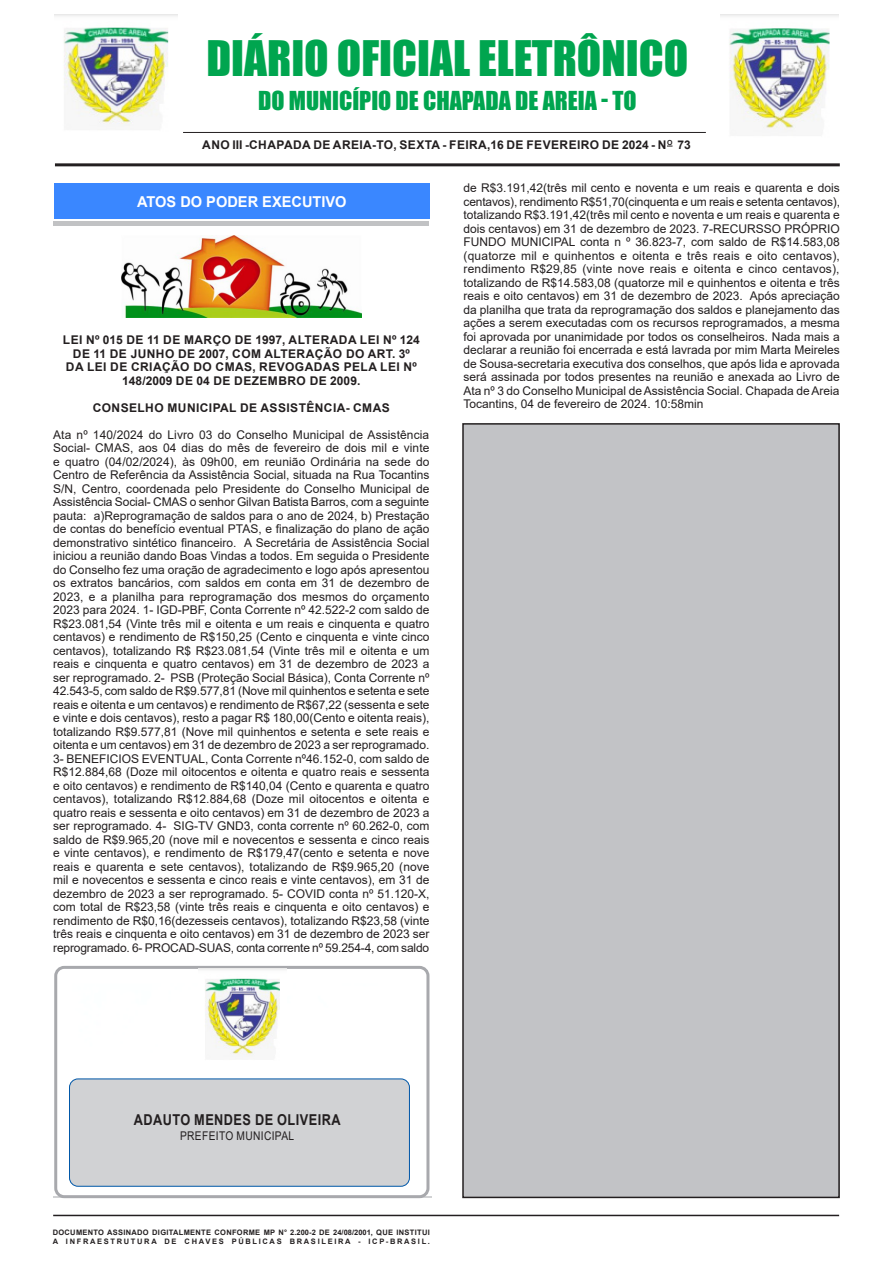
<style>
.page{position:relative;width:893px;height:1263px;background:#fff}
.page>*{position:absolute;margin:0;border:0;box-sizing:border-box;transform-origin:0 0}
.t1{font:45px "Impact";color:#00a54f}
.t2{font:24px "Impact";color:#00a54f}
.t3{font:700 15px "Arial";letter-spacing:.035em;color:#231f20;scale:.85 1}
.Chancela{font:700 15px "Arial";color:#fff}
.SEM_PARAGRAFO{font:12px/13.5px "Arial";color:#231f20;text-align:justify}
.TITULOS{font:700 12px/13.5px "Arial";letter-spacing:.035em;color:#231f20;text-align:center}
.SEM_PARAGRAFO-2{font:12px "Arial";letter-spacing:.035em;color:#231f20;scale:.85 1}
.t4{font:700 7.5px "Arial";letter-spacing:.04em;color:#231f20}
.t5{font:700 7.5px "Arial";letter-spacing:.225em;color:#231f20}
</style>
<div class="page">
<hr style="left:53px;top:1215px;width:786px;height:1px;background:#231f20">
<hr style="left:55px;top:163px;width:785px;height:3px;background:#231f20">
<hr style="left:183px;top:132px;width:523px;height:1px;background:#231f20">
<div style="left:53px;top:189px;width:375px;height:37px;background:#c1c2c4"></div>
<div style="left:53px;top:186px;width:375px;height:35px;background:#fff"></div>
<div style="left:54px;top:184px;width:375px;height:35px;background:#3a87ff"></div>
<hr style="left:53px;top:1197px;width:379px;height:1px;background:#d1d2d4">
<img style="left:56px;top:967px;width:372px;height:230px">
<div style="left:54px;top:966px;width:375px;height:232px;border:3px solid #a8a9ad;border-radius:9px"></div>
<div style="left:70px;top:1079px;width:339px;height:107px;background:#d1d2d4;border-radius:9px"></div>
<div style="left:69px;top:1079px;width:341px;height:107px;border:1px solid #0057a8;border-radius:9px"></div>
<img style="left:198px;top:968px;width:88px;height:94px">
<img style="left:720px;top:15px;width:118px;height:121px">
<div style="left:463px;top:424px;width:376px;height:773px;background:#c2c3c6"></div>
<div style="left:462px;top:423px;width:378px;height:775px;border:2px solid #231f20"></div>
<img style="left:55px;top:15px;width:122px;height:115px">
<img style="left:122px;top:235px;width:239px;height:82px">
<p class="t1" style="left:206px;top:23px;width:483px">DIÁRIO OFICIAL ELETRÔNICO</p>
<p class="t2" style="left:258px;top:82px;width:380px">DO MUNICÍPIO DE CHAPADA DE AREIA - TO</p>
<p class="TITULOS" style="left:202px;top:138px;width:490px">ANO III -CHAPADA DE AREIA-TO, SEXTA - FEIRA,16 DE FEVEREIRO DE 2024 - N<sup>O</sup> 73</p>
<p class="Chancela" style="left:137px;top:191px;width:211px">ATOS DO PODER EXECUTIVO</p>
<p class="TITULOS" style="left:63px;top:333px;width:358px">LEI Nº 015 DE 11 DE MARÇO DE 1997, ALTERADA LEI Nº 124<br>DE 11 DE JUNHO DE 2007, COM ALTERAÇÃO DO ART. 3º DA LEI DE CRIAÇÃO DO CMAS, REVOGADAS PELA LEI Nº 148/2009 DE 04 DE DEZEMBRO DE 2009.</p>
<p class="TITULOS" style="left:93px;top:401px;width:298px">CONSELHO MUNICIPAL DE ASSISTÊNCIA- CMAS</p>
<p class="SEM_PARAGRAFO" style="left:53px;top:428px;width:378px">Ata nº 140/2024 do Livro 03 do Conselho Municipal de Assistência Social- CMAS, aos 04 dias do mês de fevereiro de dois mil e vinte e quatro (04/02/2024), às 09h00, em reunião Ordinária na sede do Centro de Referência da Assistência Social, situada na Rua Tocantins S/N, Centro, coordenada pelo Presidente do Conselho Municipal de Assistência Social- CMAS o senhor Gilvan Batista Barros, com a seguinte pauta: a)Reprogramação de saldos para o ano de 2024, b) Prestação de contas do benefício eventual PTAS, e finalização do plano de ação demonstrativo sintético financeiro. A Secretária de Assistência Social iniciou a reunião dando Boas Vindas a todos. Em seguida o Presidente do Conselho fez uma oração de agradecimento e logo após apresentou os extratos bancários, com saldos em conta em 31 de dezembro de 2023, e a planilha para reprogramação dos mesmos do orçamento 2023 para 2024. 1- IGD-PBF, Conta Corrente nº 42.522-2 com saldo de R$23.081,54 (Vinte três mil e oitenta e um reais e cinquenta e quatro centavos) e rendimento de R$150,25 (Cento e cinquenta e vinte cinco centavos), totalizando R$ R$23.081,54 (Vinte três mil e oitenta e um reais e cinquenta e quatro centavos) em 31 de dezembro de 2023 a ser reprogramado. 2- PSB (Proteção Social Básica), Conta Corrente nº 42.543-5, com saldo de R$9.577,81 (Nove mil quinhentos e setenta e sete reais e oitenta e um centavos) e rendimento de R$67,22 (sessenta e sete e vinte e dois centavos), resto a pagar R$ 180,00(Cento e oitenta reais), totalizando R$9.577,81 (Nove mil quinhentos e setenta e sete reais e oitenta e um centavos) em 31 de dezembro de 2023 a ser reprogramado.<br>3- BENEFICIOS EVENTUAL, Conta Corrente nº46.152-0, com saldo de R$12.884,68 (Doze mil oitocentos e oitenta e quatro reais e sessenta e oito centavos) e rendimento de R$140,04 (Cento e quarenta e quatro centavos), totalizando R$12.884,68 (Doze mil oitocentos e oitenta e quatro reais e sessenta e oito centavos) em 31 de dezembro de 2023 a ser reprogramado. 4- SIG-TV GND3, conta corrente nº 60.262-0, com saldo de R$9.965,20 (nove mil e novecentos e sessenta e cinco reais e vinte centavos), e rendimento de R$179,47(cento e setenta e nove reais e quarenta e sete centavos), totalizando de R$9.965,20 (nove mil e novecentos e sessenta e cinco reais e vinte centavos), em 31 de dezembro de 2023 a ser reprogramado. 5- COVID conta nº 51.120-X, com total de R$23,58 (vinte três reais e cinquenta e oito centavos) e rendimento de R$0,16(dezesseis centavos), totalizando R$23,58 (vinte três reais e cinquenta e oito centavos) em 31 de dezembro de 2023 ser reprogramado. 6- PROCAD-SUAS, conta corrente nº 59.254-4, com saldo</p>
<p class="SEM_PARAGRAFO" style="left:463px;top:181px;width:378px">de R$3.191,42(três mil cento e noventa e um reais e quarenta e dois centavos), rendimento R$51,70(cinquenta e um reais e setenta centavos), totalizando R$3.191,42(três mil cento e noventa e um reais e quarenta e dois centavos) em 31 de dezembro de 2023. 7-RECURSSO PRÓPRIO FUNDO MUNICIPAL conta n º 36.823-7, com saldo de R$14.583,08 (quatorze mil e quinhentos e oitenta e três reais e oito centavos), rendimento R$29,85 (vinte nove reais e oitenta e cinco centavos), totalizando de R$14.583,08 (quatorze mil e quinhentos e oitenta e três reais e oito centavos) em 31 de dezembro de 2023. Após apreciação da planilha que trata da reprogramação dos saldos e planejamento das ações a serem executadas com os recursos reprogramados, a mesma foi aprovada por unanimidade por todos os conselheiros. Nada mais a declarar a reunião foi encerrada e está lavrada por mim Marta Meireles de Sousa-secretaria executiva dos conselhos, que após lida e aprovada será assinada por todos presentes na reunião e anexada ao Livro de Ata nº 3 do Conselho Municipal de Assistência Social. Chapada de Areia Tocantins, 04 de fevereiro de 2024. 10:58min</p>
<p class="t3" style="left:134px;top:1109px;width:245px">ADAUTO MENDES DE OLIVEIRA</p>
<p class="SEM_PARAGRAFO-2" style="left:180px;top:1127px;width:136px">PREFEITO MUNICIPAL</p>
<p class="t4" style="left:53px;top:1227px;width:379px">DOCUMENTO ASSINADO DIGITALMENTE CONFORME MP N° 2.200-2 DE 24/08/2001, QUE INSTITUI</p>
<p class="t5" style="left:53px;top:1236px;width:379px">A INFRAESTRUTURA DE CHAVES PÚBLICAS BRASILEIRA - ICP-BRASIL.</p>
</div>
